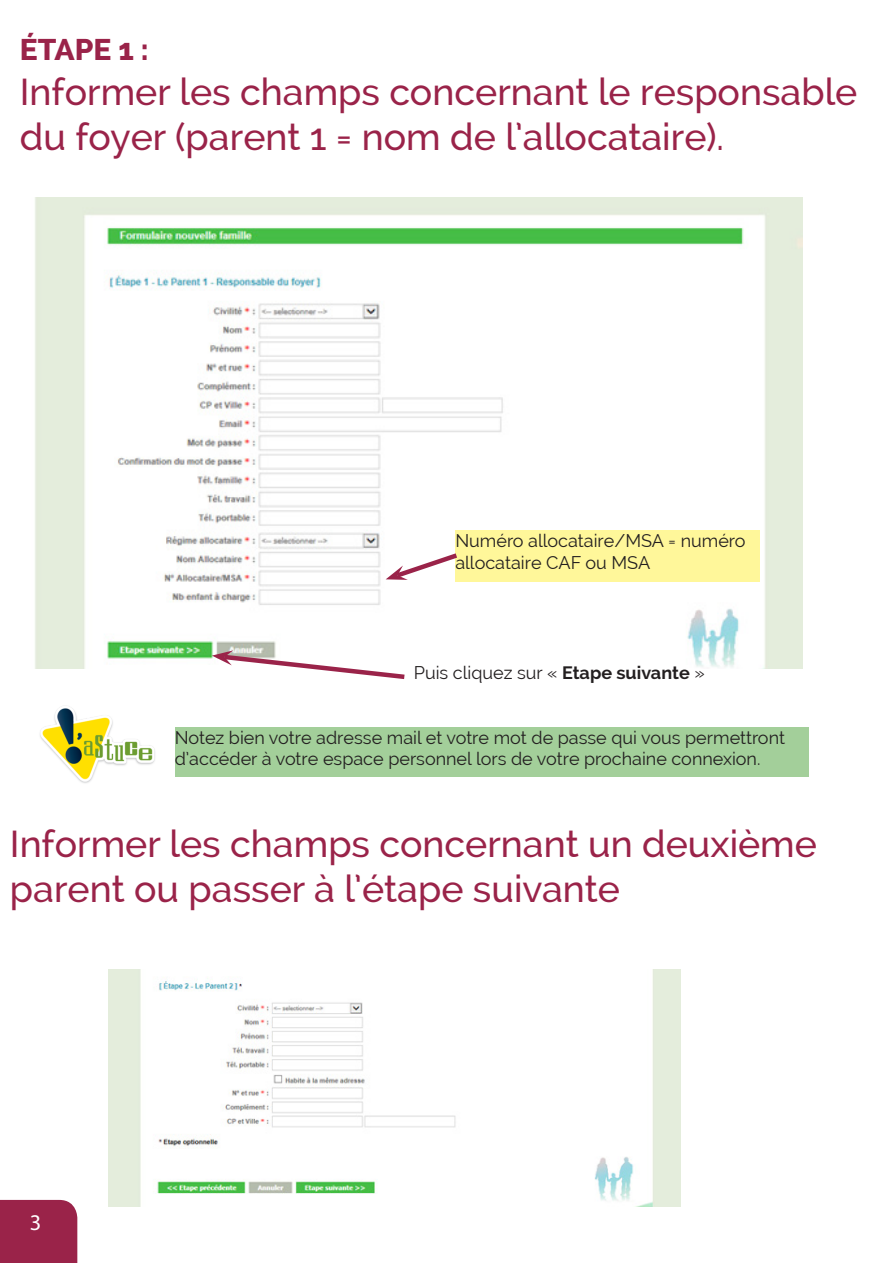
<style>
.page{position:relative;width:893px;height:1263px;background:#fff}
.page>*{position:absolute;margin:0;border:0;box-sizing:border-box;transform-origin:0 0}
.t1{font:500 37.5px/45px "Raleway";color:#9a2349}
.t2{font:800 30px "Raleway";color:#9a2349}
.t3{font:22.5px "Myriad Pro";color:#fff}
.t4{font:18px/21.6px "Raleway";color:#231f20}
.s1{font-weight:700}
</style>
<div class="page">
<img style="left:35px;top:197px;width:768px;height:472px">
<div style="left:175px;top:727px;width:633px;height:50px;background:#a3cf9a"></div>
<svg style="left:212px;top:650px;width:197px;height:29px"></svg>
<div style="left:455px;top:530px;width:304px;height:51px;background:#fff79a"></div>
<svg style="left:386px;top:550px;width:71px;height:31px"></svg>
<img style="left:40px;top:708px;width:115px;height:75px">
<img style="left:109px;top:969px;width:571px;height:237px">
<div style="left:0;top:1200px;width:77px;height:63px;background:#9a2349"></div>
<p class="t2" style="left:20px;top:32px;width:130px">ÉTAPE 1 :</p>
<p class="t1" style="left:20px;top:69px;width:839px">Informer les champs concernant le responsable du foyer (parent 1 = nom de l’allocataire).</p>
<p class="t4" style="left:455px;top:530px;width:292px">Numéro allocataire/MSA = numéro allocataire CAF ou MSA</p>
<p class="t4" style="left:414px;top:662px;width:292px">Puis cliquez sur « <span class="s1">Etape suivante</span> »</p>
<p class="t4" style="left:175px;top:726px;width:612px">Notez bien votre adresse mail et votre mot de passe qui vous permettront d’accéder à votre espace personnel lors de votre prochaine connexion.</p>
<p class="t1" style="left:10px;top:821px;width:808px">Informer les champs concernant un deuxième parent ou passer à l’étape suivante</p>
<p class="t3" style="left:30px;top:1209px;width:13px">3</p>
</div>
